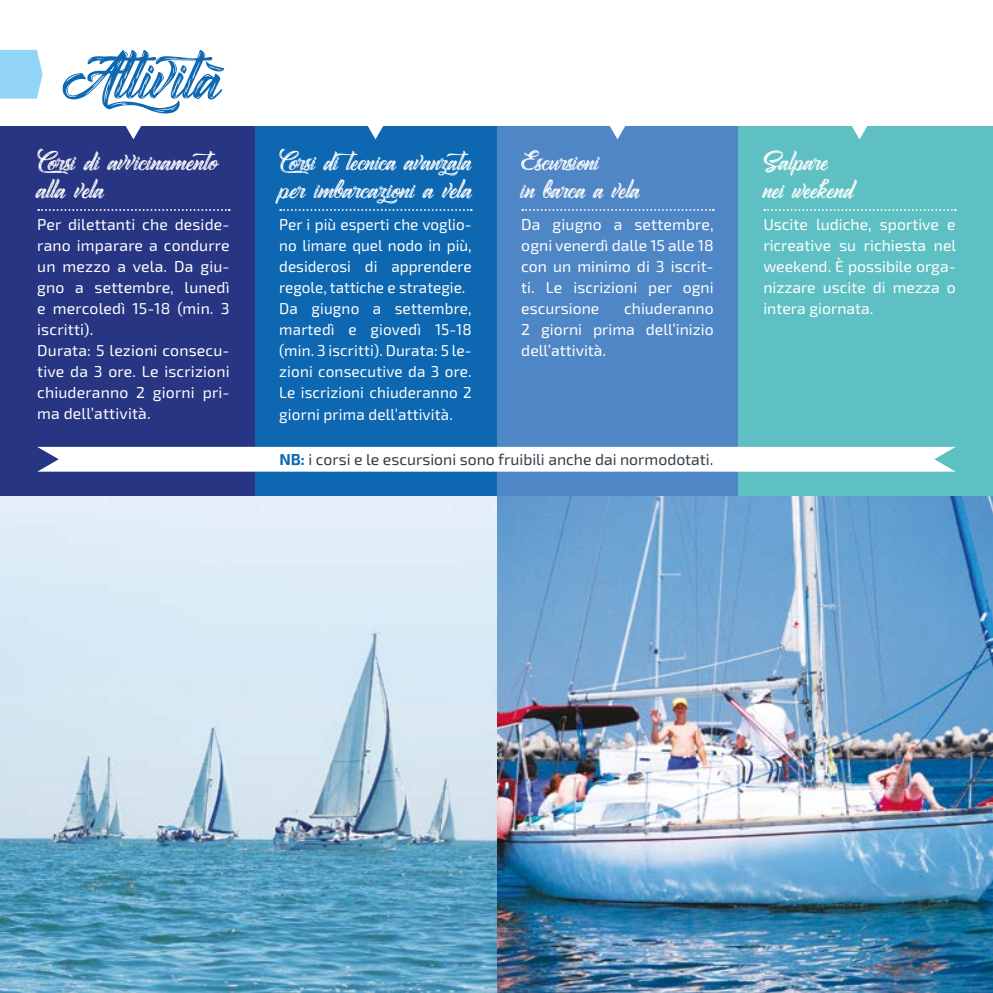
<style>
.page{position:relative;width:993px;height:993px;background:#fff}
.page>*{position:absolute;margin:0;border:0;box-sizing:border-box;transform-origin:0 0}
.t1{font:114.8px "Amontillado";color:#0d67b1}
.t2{font:45.5px "Amontillado";color:#fff;scale:.95 1}
.t3{font:45.5px "Amontillado";color:#fff}
.t4{font:15.75px/21px "Exo 2";letter-spacing:.01em;color:#fff;text-align:justify}
.t5{font:15.75px "Exo 2";color:#333e48}
.s1{font-weight:700;color:#0d67b1}
</style>
<div class="page">
<svg style="left:0;top:50px;width:43px;height:49px;background:#9bd8f6"></svg>
<div style="left:496px;top:126px;width:242px;height:370px;background:#4e86c6"></div>
<div style="left:738px;top:126px;width:254px;height:370px;background:#5ec0c3"></div>
<div style="left:254px;top:126px;width:242px;height:370px;background:#0d67b1"></div>
<div style="left:0;top:126px;width:254px;height:370px;background:#283583"></div>
<svg style="left:38px;top:209px;width:191px;height:2px"></svg>
<svg style="left:280px;top:209px;width:191px;height:2px"></svg>
<svg style="left:522px;top:209px;width:191px;height:2px"></svg>
<svg style="left:764px;top:209px;width:191px;height:2px"></svg>
<svg style="left:125px;top:126px;width:16px;height:13px"></svg>
<svg style="left:367px;top:126px;width:16px;height:13px"></svg>
<svg style="left:610px;top:126px;width:15px;height:13px"></svg>
<svg style="left:852px;top:126px;width:16px;height:13px"></svg>
<img style="left:0;top:496px;width:992px;height:496px">
<div style="left:37px;top:446px;width:918px;height:25px;background:#fff"></div>
<h1 class="t1" style="left:62px;top:-8px;width:162px">Attività</h1>
<h2 class="t3" style="left:37px;top:127px;width:182px">Corsi di avvicinamento</h2>
<h2 class="t3" style="left:37px;top:155px;width:69px">alla vela</h2>
<h2 class="t2" style="left:279px;top:127px;width:204px">Corsi di tecnica avanzata</h2>
<h2 class="t3" style="left:279px;top:155px;width:195px">per imbarcazioni a vela</h2>
<h2 class="t2" style="left:521px;top:127px;width:83px">Escursioni</h2>
<h2 class="t2" style="left:521px;top:155px;width:127px">in barca a vela</h2>
<p class="t4" style="left:37px;top:214px;width:194px;text-align:left">Per dilettanti che deside&shy;rano imparare a condurre un mezzo a vela. Da giu&shy;gno a settembre, lunedì e mercoledì 15-18 (min. 3 iscritti).<br>Durata: 5 lezioni consecu&shy;tive da 3 ore. Le iscrizioni chiuderanno 2 giorni pri&shy;ma dell’attività.</p>
<p class="t4" style="left:279px;top:214px;width:194px;text-align:left">Per i più esperti che voglio&shy;no limare quel nodo in più, desiderosi di apprendere regole, tattiche e strategie.<br>Da giugno a settembre, martedì e giovedì 15-18 (min. 3 iscritti). Durata: 5 le&shy;zioni consecutive da 3 ore.<br>Le iscrizioni chiuderanno 2 giorni prima dell’attività.</p>
<p class="t4" style="left:521px;top:214px;width:194px">Da giugno a settembre, ogni venerdì dalle 15 alle 18 con un minimo di 3 iscrit&shy;ti. Le iscrizioni per ogni escursione</p>
<p class="t4" style="left:521px;top:298px;width:194px;text-indent:103px">chiuderanno 2 giorni prima dell’inizio dell’attività.</p>
<p class="t5" style="left:279px;top:450px;width:435px"><span class="s1">NB:</span> i corsi e le escursioni sono fruibili anche dai normodotati.</p>
<h2 class="t2" style="left:763px;top:127px;width:70px">Salpare</h2>
<h2 class="t2" style="left:763px;top:155px;width:97px">nei weekend</h2>
<p class="t4" style="left:763px;top:214px;width:194px">Uscite ludiche, sportive e ricreative su richiesta nel weekend. È possibile orga&shy;nizzare uscite di mezza o intera giornata.</p>
</div>
